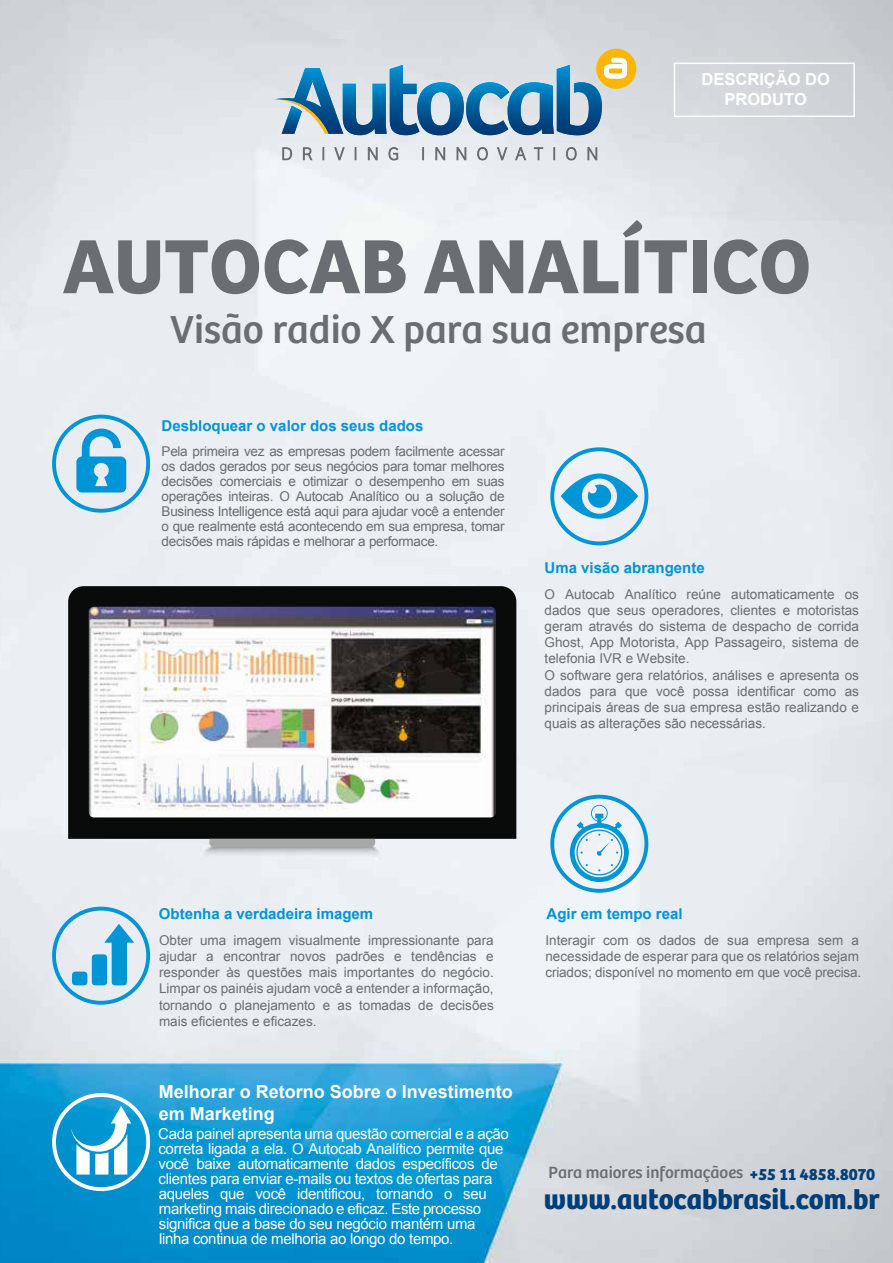
<style>
.page{position:relative;width:893px;height:1263px;background:#fff}
.page>*{position:absolute;margin:0;border:0;box-sizing:border-box;transform-origin:0 0}
.t1{font:700 79.5px "Bree";color:#6a6d71}
.t2{font:40.5px "Bree";color:#6a6d71}
.t3{font:700 28.5px "Bree";color:#003e78}
.t4{font:700 18px/21.6px "Arial";color:#fff}
.t5{font:16.95px "Bree";color:#6a6d71}
.t6{font:700 16.5px/19.8px "Arial";color:#fff;text-align:center}
.t7{font:15px/15px "Arial";letter-spacing:-.02em;color:#fff}
.t8{font:700 15px "Arial";color:#0095d6}
.t9{font:13.5px/16.2px "Arial";color:#6a6d71;text-align:justify}
.s1{font-weight:700;color:#003e78}
</style>
<div class="page">
<img style="left:0;top:0;width:893px;height:1263px">
<svg style="left:282px;top:147px;width:10px;height:13px"></svg>
<svg style="left:303px;top:147px;width:9px;height:13px"></svg>
<svg style="left:323px;top:148px;width:1px;height:12px"></svg>
<svg style="left:334px;top:147px;width:11px;height:13px"></svg>
<svg style="left:355px;top:148px;width:1px;height:12px"></svg>
<svg style="left:368px;top:147px;width:9px;height:13px"></svg>
<svg style="left:389px;top:147px;width:9px;height:13px"></svg>
<svg style="left:422px;top:148px;width:2px;height:12px"></svg>
<svg style="left:435px;top:147px;width:10px;height:13px"></svg>
<svg style="left:457px;top:147px;width:9px;height:13px"></svg>
<svg style="left:477px;top:147px;width:11px;height:13px"></svg>
<svg style="left:497px;top:147px;width:10px;height:13px"></svg>
<svg style="left:515px;top:147px;width:11px;height:13px"></svg>
<svg style="left:534px;top:147px;width:9px;height:13px"></svg>
<svg style="left:554px;top:148px;width:1px;height:12px"></svg>
<svg style="left:566px;top:147px;width:11px;height:13px"></svg>
<svg style="left:588px;top:147px;width:9px;height:13px"></svg>
<div style="left:596px;top:49px;width:40px;height:40px;background:#fab600;border-radius:50%"></div>
<svg style="left:275px;top:58px;width:352px;height:77px;background:#89aec4"></svg>
<div style="left:674px;top:63px;width:181px;height:54px;border:2px solid #fff"></div>
<div style="left:52px;top:1093px;width:98px;height:98px;border:4px solid #fff;border-radius:50%"></div>
<svg style="left:71px;top:1106px;width:60px;height:68px"></svg>
<div style="left:52px;top:907px;width:98px;height:98px;border:4px solid #0095d6;border-radius:50%"></div>
<div style="left:72px;top:971px;width:15px;height:14px;background:#0095d6;border-radius:4px"></div>
<svg style="left:92px;top:924px;width:42px;height:61px;background:#6abce2"></svg>
<div style="left:52px;top:415px;width:98px;height:98px;border:4px solid #0095d6;border-radius:50%"></div>
<svg style="left:76px;top:429px;width:50px;height:63px;background:#5ab6e0"></svg>
<div style="left:550px;top:447px;width:98px;height:98px;border:4px solid #0095d6;border-radius:50%"></div>
<svg style="left:561px;top:473px;width:77px;height:46px;background:#77c2e5"></svg>
<div style="left:550px;top:795px;width:98px;height:98px;border:4px solid #0095d6;border-radius:50%"></div>
<svg style="left:570px;top:805px;width:59px;height:77px"></svg>
<svg style="left:68px;top:586px;width:448px;height:253px;background:#0d0e0e"></svg>
<svg style="left:209px;top:839px;width:166px;height:8px"></svg>
<img style="left:89px;top:607px;width:407px;height:210px">
<p class="t6" style="left:702px;top:70px;width:130px">DESCRIÇÃO DO<br>PRODUTO</p>
<h1 class="t1" style="left:63px;top:219px;width:750px">AUTOCAB ANALÍTICO</h1>
<h2 class="t2" style="left:170px;top:306px;width:538px">Visão radio X para sua empresa</h2>
<p class="t8" style="left:162px;top:415px;width:263px">Desbloquear o valor dos seus dados</p>
<p class="t9" style="left:162px;top:444px;width:344px;line-height:15px">Pela primeira vez as empresas podem facilmente acessar os dados gerados por seus negócios para tomar melhores decisões comerciais e otimizar o desempenho em suas operações inteiras. O Autocab Analítico ou a solução de Business Intelligence está aqui para ajudar você a entender o que realmente está acontecendo em sua empresa, tomar decisões mais rápidas e melhorar a performace.</p>
<p class="t8" style="left:545px;top:558px;width:162px">Uma visão abrangente</p>
<p class="t9" style="left:545px;top:586px;width:316px;text-align:left">O Autocab Analítico reúne automaticamente os dados que seus operadores, clientes e motoristas geram através do sistema de despacho de corrida Ghost, App Motorista, App Passageiro, sistema de telefonia IVR e Website.<br>O software gera relatórios, análises e apresenta os dados para que você possa identificar como as principais áreas de sua empresa estão realizando e quais as alterações são necessárias.</p>
<p class="t8" style="left:159px;top:904px;width:216px">Obtenha a verdadeira imagem</p>
<p class="t8" style="left:547px;top:904px;width:137px">Agir em tempo real</p>
<p class="t9" style="left:159px;top:932px;width:336px">Obter uma imagem visualmente impressionante para ajudar a encontrar novos padrões e tendências e responder às questões mais importantes do negócio.<br>Limpar os painéis ajudam você a entender a informação, tornando o planejamento e as tomadas de decisões mais eficientes e eficazes.</p>
<p class="t9" style="left:545px;top:932px;width:317px;text-align:left">Interagir com os dados de sua empresa sem a necessidade de esperar para que os relatórios sejam criados; disponível no momento em que você precisa.</p>
<h3 class="t4" style="left:159px;top:1082px;width:356px">Melhorar o Retorno Sobre o Investimento em Marketing</h3>
<p class="t7" style="left:158px;top:1126px;width:352px">Cada painel apresenta uma questão comercial e a ação correta ligada a ela. O Autocab Analítico permite que você baixe automaticamente dados específicos de clientes para enviar e-mails ou textos de ofertas para aqueles que você identificou, tornando o seu marketing mais direcionado e eficaz. Este processo significa que a base do seu negócio mantém uma linha continua de melhoria ao longo do tempo.</p>
<p class="t5" style="left:548px;top:1163px;width:328px">Para maiores informaçãoes <span class="s1">+55 11 4858.8070</span></p>
<h3 class="t3" style="left:544px;top:1182px;width:337px">www.autocabbrasil.com.br</h3>
</div>
